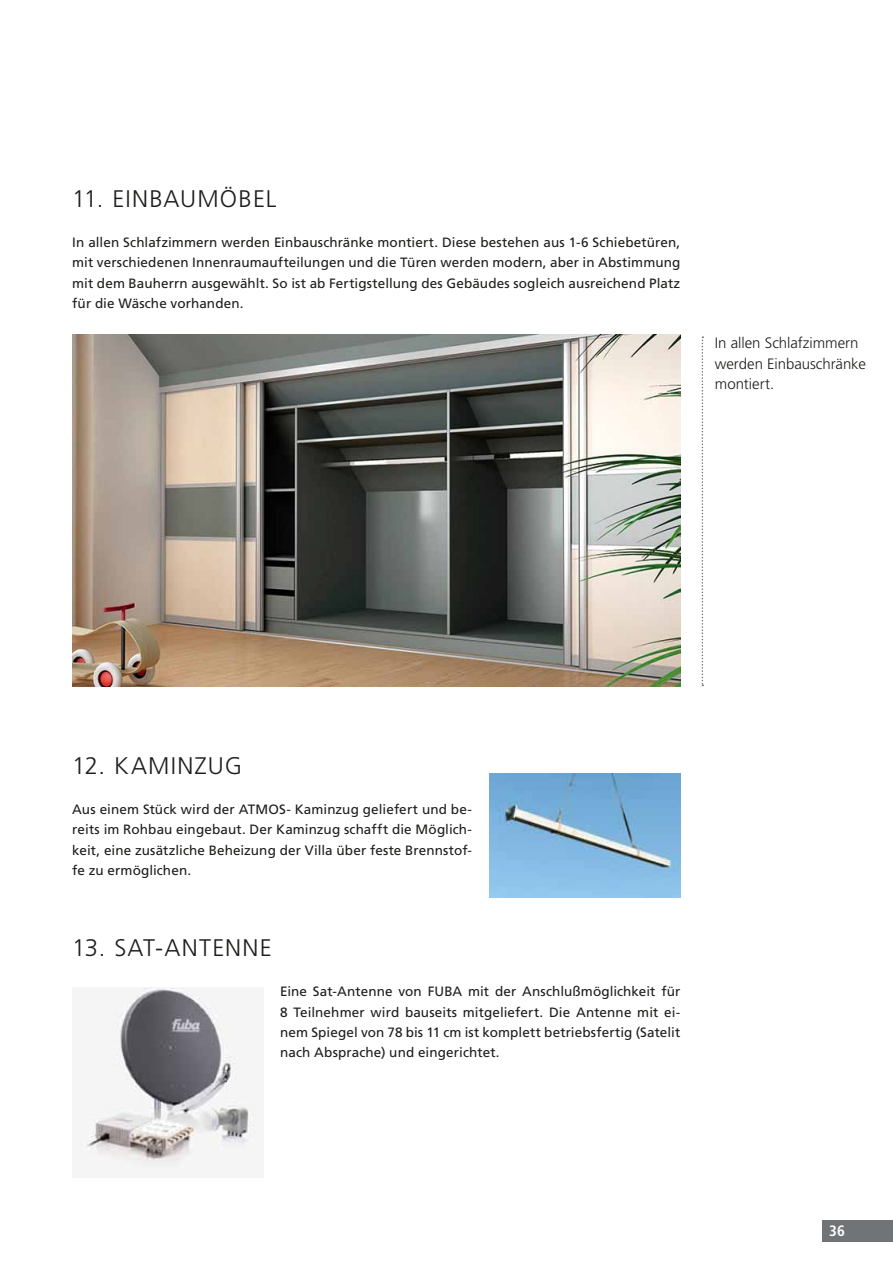
<style>
.page{position:relative;width:893px;height:1263px;background:#fff}
.page>*{position:absolute;margin:0;border:0;box-sizing:border-box;transform-origin:0 0}
.t1{font:300 24px "Frutiger LT Std";letter-spacing:.035em;color:#1d1d1b}
.t2{font:300 15px/20.2px "Frutiger LT Std";letter-spacing:-.005em;color:#1d1d1b}
.t3{font:700 condensed 15px "Frutiger LT Std";color:#fff}
.t4{font:13.5px/20.2px "Frutiger LT Std";letter-spacing:.005em;color:#1d1d1b;text-align:justify}
</style>
<div class="page">
<div style="left:823px;top:1220px;width:70px;height:22px;background:#717476"></div>
<img style="left:72px;top:334px;width:608px;height:352px">
<img style="left:489px;top:774px;width:191px;height:123px">
<img style="left:80px;top:987px;width:175px;height:182px">
<svg style="left:702px;top:336px;width:1px;height:350px"></svg>
<h1 class="t1" style="left:72px;top:185px;width:69px">11. Einbaumöbel</h1>
<p class="t4" style="left:72px;top:232px;width:610px">In allen Schlafzimmern werden Einbauschränke montiert. Diese bestehen aus 1-6 Schiebetüren, mit verschiedenen Innenraumaufteilungen und die Türen werden modern, aber in Abstimmung mit dem Bauherrn ausgewählt. So ist ab Fertigstellung des Gebäudes sogleich ausreichend Platz für die Wäsche vorhanden.</p>
<p class="t2" style="left:715px;top:333px;width:153px">In allen Schlafzimmern werden Einbauschränke montiert.</p>
<h1 class="t1" style="left:72px;top:752px;width:75px">12. Kamin</h1>
<h1 class="t1" style="left:195px;top:752px;width:30px">zug</h1>
<p class="t4" style="left:72px;top:799px;width:401px">Aus einem Stück wird der ATMOS- Kaminzug geliefert und be&shy;reits im Rohbau eingebaut. Der Kaminzug schafft die Möglich&shy;keit, eine zusätzliche Beheizung der Villa über feste Brennstof&shy;fe zu ermöglichen.</p>
<h1 class="t1" style="left:72px;top:934px;width:125px">13. Sat-Antenne</h1>
<p class="t4" style="left:280px;top:982px;width:402px">Eine Sat-Antenne von FUBA mit der Anschlußmöglichkeit für 8 Teilnehmer wird bauseits mitgeliefert. Die Antenne mit ei&shy;nem Spiegel von 78 bis 11 cm ist komplett betriebsfertig (Satelit nach Absprache) und eingerichtet.</p>
<p class="t3" style="left:829px;top:1222px;width:17px">36</p>
</div>
